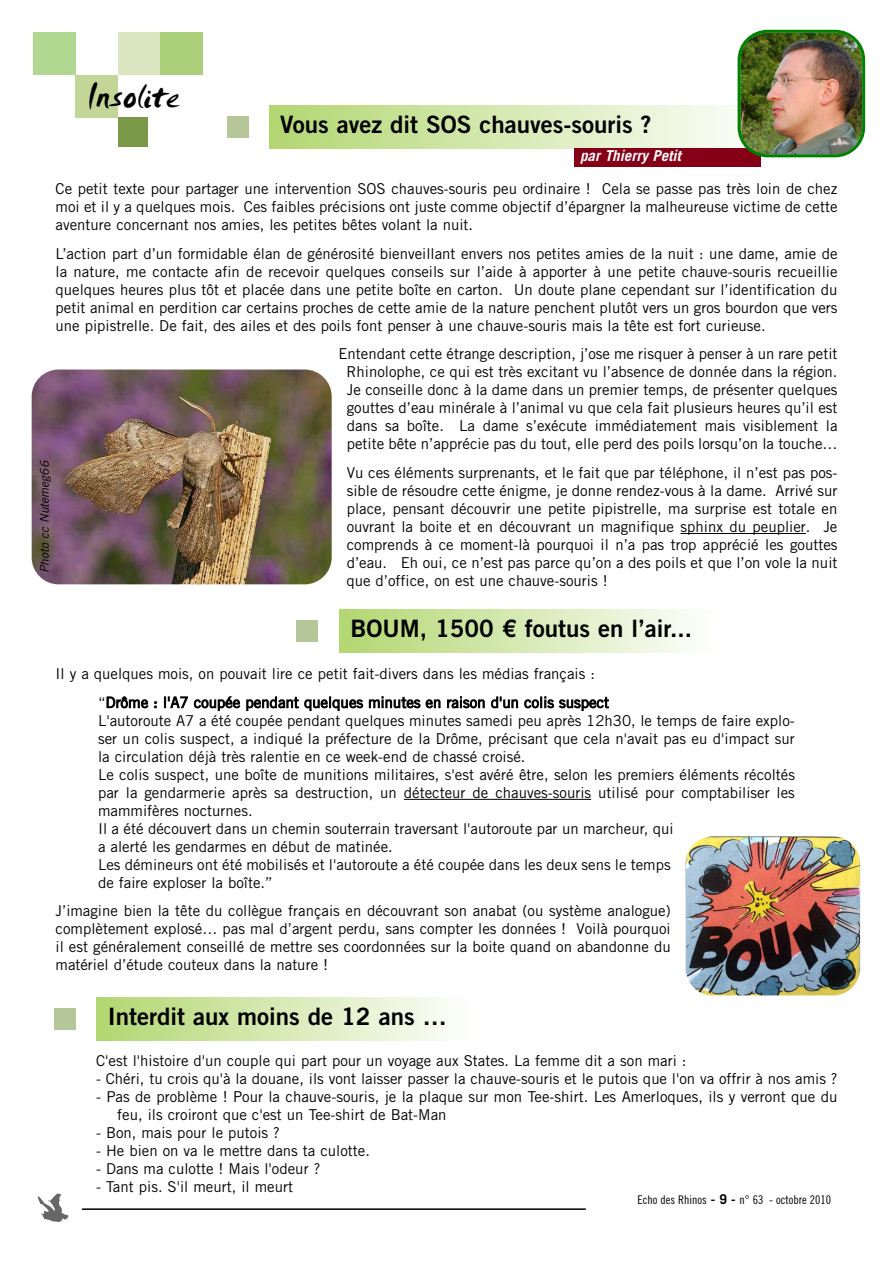
<style>
.page{position:relative;width:893px;height:1263px;background:#fff}
.page>*{position:absolute;margin:0;border:0;box-sizing:border-box;transform-origin:0 0}
.t1{font:36px "Smudger Plain";color:#000}
.t2{font:24px "Trade Gothic Bold Two";color:#000}
.t3{font:15px/18px "Trade Gothic";color:#000;text-align:justify}
.t4{font:italic 700 15px "Trade Gothic";color:#fff}
.t5{font:12px "Trade Gothic Cond Eighteen";color:#000}
.t6{font:italic 12px "Trade Gothic";color:#000}
.s1{font-family:"Trade Gothic";font-weight:700;font-size:13.5px}
</style>
<div class="page">
<hr style="left:680px;top:533px;width:126px;height:1px;background:#000">
<hr style="left:404px;top:799px;width:187px;height:1px;background:#000">
<hr style="left:82px;top:1208px;width:504px;height:2px;background:#000">
<img style="left:38px;top:1193px;width:31px;height:29px">
<img style="left:32px;top:369px;width:300px;height:215px;border-radius:27px">
<img style="left:686px;top:836px;width:174px;height:159px;border-radius:27px">
<div style="left:75px;top:75px;width:43px;height:42px;background:#c2d697"></div>
<div style="left:33px;top:32px;width:42px;height:43px;background:#b0d890"></div>
<div style="left:118px;top:32px;width:42px;height:43px;background:#d9e6c0"></div>
<div style="left:160px;top:32px;width:43px;height:43px;background:#aad079"></div>
<div style="left:118px;top:117px;width:30px;height:30px;background:#7a9847"></div>
<div style="left:227px;top:116px;width:22px;height:22px;background:#b5c699"></div>
<div style="left:269px;top:106px;width:499px;height:42px;background:linear-gradient(to right,#b3d771,#fdfefc)"></div>
<div style="left:574px;top:148px;width:186px;height:19px;background:#850016"></div>
<img style="left:738px;top:30px;width:127px;height:127px">
<div style="left:297px;top:620px;width:21px;height:22px;background:#b5c699"></div>
<div style="left:339px;top:610px;width:377px;height:42px;background:linear-gradient(to right,#b3d671,#fefffd)"></div>
<div style="left:54px;top:1008px;width:21px;height:22px;background:#b5c699"></div>
<div style="left:97px;top:998px;width:376px;height:42px;background:linear-gradient(to right,#b3d771,#fefefd)"></div>
<h1 class="t1" style="left:87px;top:74px;width:95px">Insolite</h1>
<h2 class="t2" style="left:280px;top:110px;width:373px">Vous avez dit SOS chauves-souris ?</h2>
<p class="t4" style="left:580px;top:146px;width:102px">par Thierry Petit</p>
<p class="t3" style="left:56px;top:180px;width:783px">Ce petit texte pour partager une intervention SOS chauves-souris peu ordinaire ! Cela se passe pas très loin de chez moi et il y a quelques mois. Ces faibles précisions ont juste comme objectif d’épargner la malheureuse victime de cette aventure concernant nos amies, les petites bêtes volant la nuit.</p>
<p class="t3" style="left:56px;top:244px;width:783px">L’action part d’un formidable élan de générosité bienveillant envers nos petites amies de la nuit : une dame, amie de la nature, me contacte afin de recevoir quelques conseils sur l’aide à apporter à une petite chauve-souris recueillie quelques heures plus tôt et placée dans une petite boîte en carton. Un doute plane cependant sur l’identification du petit animal en perdition car certains proches de cette amie de la nature penchent plutôt vers un gros bourdon que vers une pipistrelle. De fait, des ailes et des poils font penser à une chauve-souris mais la tête est fort curieuse.</p>
<p class="t3" style="left:338px;top:345px;width:501px;text-align:center">Entendant cette étrange description, j’ose me risquer à penser à un rare petit Rhinolophe, ce qui est très excitant vu l’absence de donnée dans la région.<br>Je conseille donc à la dame dans un premier temps, de présenter quelques gouttes d’eau minérale à l’animal vu que cela fait plusieurs heures qu’il est dans sa boîte. La dame s’exécute immédiatement mais visiblement la petite bête n’apprécie pas du tout, elle perd des poils lorsqu’on la touche…</p>
<p class="t3" style="left:346px;top:463px;width:493px">Vu ces éléments surprenants, et le fait que par téléphone, il n’est pas pos&shy;sible de résoudre cette énigme, je donne rendez-vous à la dame. Arrivé sur place, pensant découvrir une petite pipistrelle, ma surprise est totale en ouvrant la boite et en découvrant un magnifique sphinx du peuplier. Je comprends à ce moment-là pourquoi il n’a pas trop apprécié les gouttes d’eau. Eh oui, ce n’est pas parce qu’on a des poils et que l’on vole la nuit que d’office, on est une chauve-souris !</p>
<p class="t6" style="left:37px;top:573px;width:114px;rotate:-90deg">Photo cc Nutemeg66</p>
<h2 class="t2" style="left:351px;top:614px;width:343px">BOUM, 1500 € foutus en l’air...</h2>
<p class="t3" style="left:98px;top:659px;width:512px;line-height:28.5px;text-indent:-43px">Il y a quelques mois, on pouvait lire ce petit fait-divers dans les médias français : “Drôme : l'A7 coupée pendant quelques minutes en raison d'un colis suspect</p>
<p class="t3" style="left:98px;top:711px;width:698px;text-align:left">L'autoroute A7 a été coupée pendant quelques minutes samedi peu après 12h30, le temps de faire explo&shy;ser un colis suspect, a indiqué la préfecture de la Drôme, précisant que cela n'avait pas eu d'impact sur la circulation déjà très ralentie en ce week-end de chassé croisé.<br>Le colis suspect, une boîte de munitions militaires, s'est avéré être, selon les premiers éléments récoltés par la gendarmerie après sa destruction, un détecteur de chauves-souris utilisé pour comptabiliser les mammifères nocturnes.<br>Il a été découvert dans un chemin souterrain traversant l'autoroute par un marcheur, qui<br>a alerté les gendarmes en début de matinée.<br>Les démineurs ont été mobilisés et l'autoroute a été coupée dans les deux sens le temps<br>de faire exploser la boîte.”</p>
<p class="t3" style="left:55px;top:902px;width:617px">J’imagine bien la tête du collègue français en découvrant son anabat (ou système analogue) complètement explosé… pas mal d’argent perdu, sans compter les données ! Voilà pourquoi il est généralement conseillé de mettre ses coordonnées sur la boite quand on abandonne du matériel d’étude couteux dans la nature !</p>
<h2 class="t2" style="left:108px;top:1002px;width:340px">Interdit aux moins de 12 ans …</h2>
<p class="t3" style="left:96px;top:1051px;width:592px">C'est l'histoire d'un couple qui part pour un voyage aux States. La femme dit a son mari :</p>
<p class="t3" style="left:96px;top:1069px;width:743px">- Chéri, tu crois qu'à la douane, ils vont laisser passer la chauve-souris et le putois que l'on va offrir à nos amis ?</p>
<p class="t3" style="left:117px;top:1087px;width:722px;text-indent:-21px">- Pas de problème ! Pour la chauve-souris, je la plaque sur mon Tee-shirt. Les Amerloques, ils y verront que du feu, ils croiront que c'est un Tee-shirt de Bat-Man</p>
<p class="t3" style="left:96px;top:1123px;width:185px">- Bon, mais pour le putois ?</p>
<p class="t3" style="left:96px;top:1141px;width:275px">- He bien on va le mettre dans ta culotte.</p>
<p class="t3" style="left:96px;top:1159px;width:226px">- Dans ma culotte ! Mais l'odeur ?</p>
<p class="t3" style="left:96px;top:1177px;width:199px">- Tant pis. S'il meurt, il meurt</p>
<p class="t5" style="left:637px;top:1193px;width:195px">Echo des Rhinos <span class="s1">- 9 -</span> n° 63 - octobre 2010</p>
</div>
